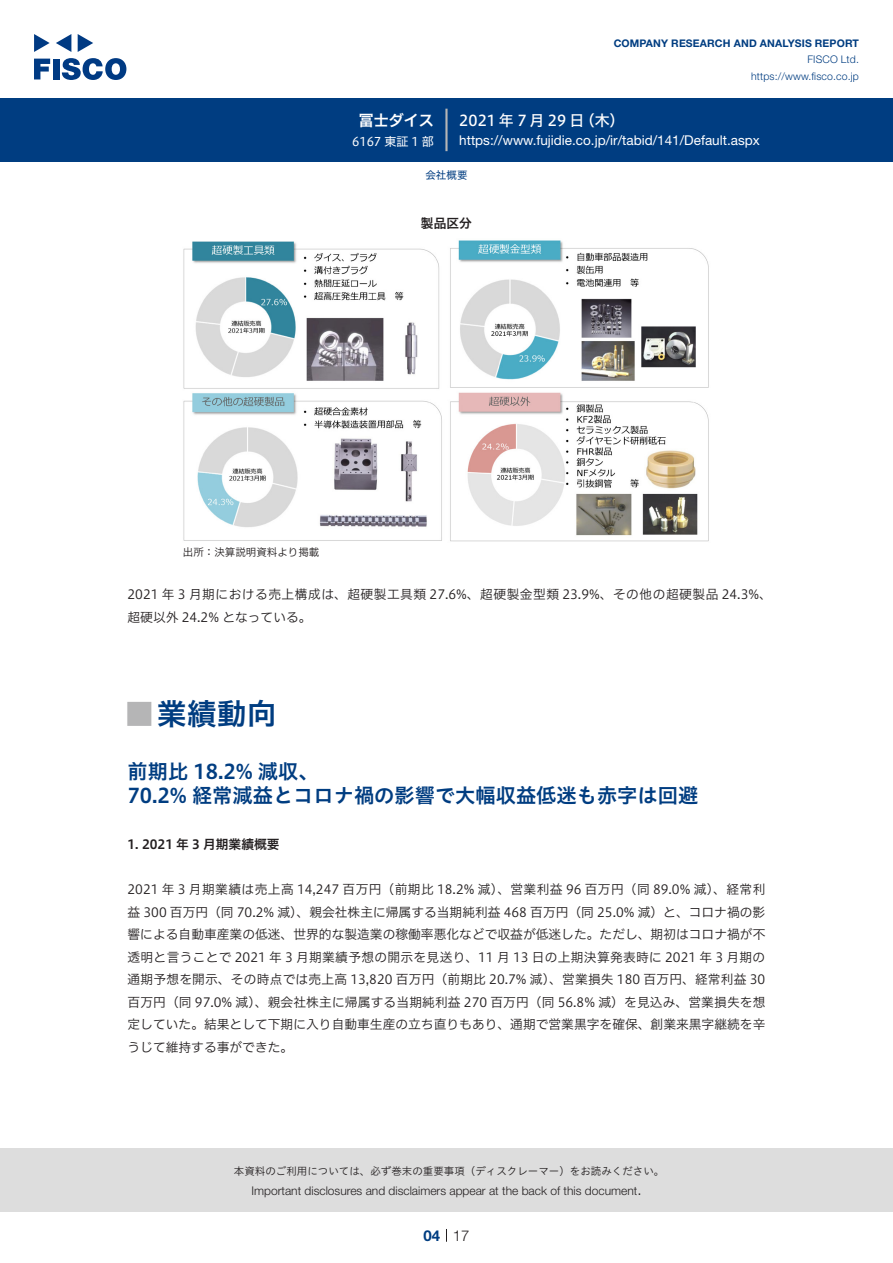
<style>
.page{position:relative;width:893px;height:1263px;background:#fff}
.page>*{position:absolute;margin:0;border:0;box-sizing:border-box;transform-origin:0 0}
.t1{font:30px "Hiragino UD Sans Std N W6";color:#003d81}
.t2{font:700 24px "Koz Go Pro";color:#b5b5b6}
.t3{font:20.25px/24px "Hiragino UD Sans Std W6";color:#003d81}
.t4{font:15px "Hiragino UD Sans F Std N W5";letter-spacing:.01em;color:#fff}
.t5{font:15px "Hiragino UD Sans F Std N W6";color:#fff}
.t6{font:300 15px "Helvetica Neue LT Std";color:#231f20}
.t7{font:700 15px "Helvetica Neue LT Std";color:#003d81}
.t8{font:13.5px "Helvetica Neue LT Std";color:#fff}
.t9{font:12.75px/22.5px "Hiragino UD Sans F Std N W3";color:#231f20;text-align:justify}
.t10{font:12.75px/22.5px "Hiragino UD Sans F Std N W3";letter-spacing:.04em;color:#231f20}
.t11{font:12.75px "Hiragino UD Sans F Std N W6";color:#231f20}
.t12{font:300 12px "Helvetica Neue LT Std";color:#231f20}
.t13{font:12px "Hiragino UD Sans F Std N W4";color:#fff}
.t14{font:10.5px "Hiragino UD Sans Std W3";color:#231f20}
.t15{font:700 10.5px "Helvetica Neue LT Std";letter-spacing:.015em;color:#003d81}
.t16{font:300 10.5px/16.5px "Helvetica Neue LT Std";letter-spacing:.015em;color:#003d81;text-align:right}
.t17{font:10.5px "Hiragino UD Sans F Std N W3";color:#231f20}
.t18{font:10.5px "Hiragino UD Sans F Std N W4";color:#003d81}
</style>
<div class="page">
<div style="left:0;top:1148px;width:893px;height:64px;background:#ddd"></div>
<svg style="left:34px;top:59px;width:16px;height:20px"></svg>
<div style="left:53px;top:59px;width:6px;height:20px;background:#003a83"></div>
<svg style="left:62px;top:58px;width:64px;height:22px"></svg>
<svg style="left:34px;top:34px;width:16px;height:18px"></svg>
<svg style="left:78px;top:34px;width:15px;height:18px"></svg>
<svg style="left:56px;top:34px;width:15px;height:18px"></svg>
<div style="left:0;top:98px;width:893px;height:64px;background:#003d81"></div>
<hr style="left:445px;top:109px;width:3px;height:42px;background:#b5b5b6">
<svg style="left:446px;top:1229px;width:1px;height:13px"></svg>
<img style="left:183px;top:240px;width:526px;height:302px">
<p class="t5" style="left:359px;top:109px;width:77px">冨士ダイス</p>
<p class="t13" style="left:352px;top:132px;width:83px">6167 東証 1 部</p>
<p class="t15" style="left:614px;top:37px;width:247px">COMPANY RESEARCH AND ANALYSIS REPORT</p>
<p class="t16" style="left:751px;top:51px;width:109px">FISCO Ltd. https://www.fisco.co j p.</p>
<p class="t4" style="left:580px;top:109px;width:46px">（木(</p>
<p class="t4" style="left:459px;top:109px;width:127px">2021年 7月29 日</p>
<p class="t8" style="left:459px;top:132px;width:302px">https://www.fujidie.co j p. /i r/ tabid/141/Default.aspx</p>
<p class="t18" style="left:425px;top:167px;width:43px">会社概要</p>
<p class="t11" style="left:421px;top:214px;width:52px">製品区分</p>
<p class="t17" style="left:183px;top:544px;width:138px">出所：決算説明資料より掲載</p>
<p class="t10" style="left:128px;top:583px;width:646px">2021 年 3 月期における売上構成は、超硬製工具類 27.6%、超硬製金型類 23.9%、その他の超硬製品 24.3%、超硬以外 24.2% となっている。</p>
<h1 class="t1" style="left:157px;top:691px;width:121px">業績動向</h1>
<h2 class="t2" style="left:128px;top:699px;width:25px">█</h2>
<h3 class="t3" style="left:128px;top:758px;width:572px">前期比 18.2% 減収、<br>70.2% 経常減益とコロナ禍の影響で大幅収益低迷も赤字は回避</h3>
<p class="t11" style="left:128px;top:834px;width:154px">1. 2021 年 3 月期業績概要</p>
<p class="t9" style="left:128px;top:877px;width:639px">2021 年 3 月期業績は売上高 14,247 百万円（前期比 18.2% 減）、営業利益 96 百万円（同 89.0% 減）、経常利益 300 百万円（同 70.2% 減）、親会社株主に帰属する当期純利益 468 百万円（同 25.0% 減）と、コロナ禍の影響による自動車産業の低迷、世界的な製造業の稼働率悪化などで収益が低迷した。ただし、期初はコロナ禍が不透明と言うことで 2021 年 3 月期業績予想の開示を見送り、11 月 13 日の上期決算発表時に 2021 年 3 月期の通期予想を開示、その時点では売上高 13,820 百万円（前期比 20.7% 減）、営業損失 180 百万円、経常利益 30百万円（同 97.0% 減）、親会社株主に帰属する当期純利益 270 百万円（同 56.8% 減）を見込み、営業損失を想定していた。結果として下期に入り自動車生産の立ち直りもあり、通期で営業黒字を確保、創業来黒字継続を辛うじて維持する事ができた。</p>
<p class="t14" style="left:234px;top:1163px;width:432px">本資料のご利用については、必ず巻末の重要事項（ディスクレーマー）をお読みください。</p>
<p class="t6" style="left:637px;top:1180px;width:6px">.</p>
<p class="t12" style="left:251px;top:1183px;width:387px">Important disclosures and disclaimers appear at the back of this document</p>
<p class="t7" style="left:423px;top:1226px;width:18px">04</p>
<p class="t6" style="left:453px;top:1226px;width:18px">17</p>
</div>
